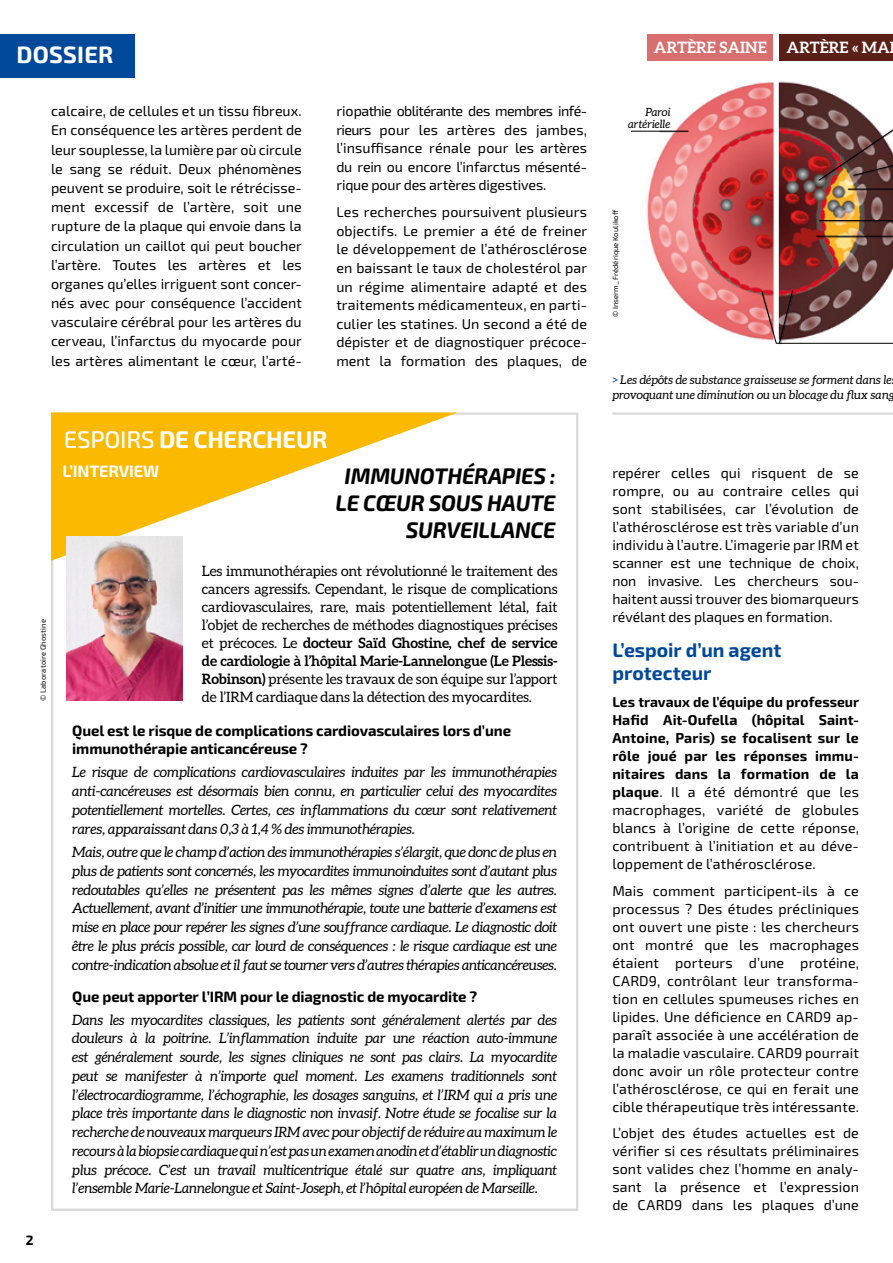
<style>
.page{position:relative;width:893px;height:1263px;background:#fff}
.page>*{position:absolute;margin:0;border:0;box-sizing:border-box;transform-origin:0 0}
.t1{font:700 24px "Exo 2.0";letter-spacing:-.01em;color:#fff}
.t2{font:700 23.7px "Exo 2.0";letter-spacing:.01em;color:#fff}
.t3{font:italic 700 22.5px/27px "Exo 2.0";letter-spacing:-.01em;color:#000;text-align:right}
.t4{font:700 19.5px/22.5px "Exo 2.0";color:#00489a}
.t5{font:700 16.5px "Exo 2.0";letter-spacing:-.01em;color:#fff}
.t6{font:700 15.75px "Aleo";color:#fff}
.t7{font:700 15px/18.8px "Exo 2.0";letter-spacing:-.01em;color:#000}
.t8{font:14.25px/18px "Exo 2.0";color:#000;text-align:justify}
.t9{font:italic 14.25px/18.8px "Aleo";letter-spacing:-.01em;color:#000;text-align:justify}
.t10{font:14.25px/18px "Aleo";letter-spacing:-.01em;color:#000;text-align:justify}
.t11{font:700 14.25px/18px "Exo 2.0";letter-spacing:.01em;color:#000;text-align:justify}
.t12{font:700 13.5px "Exo 2.0";color:#000}
.t13{font:italic 12px/15px "Aleo";color:#000}
.t14{font:italic 11.25px/12px "Aleo";color:#000;text-align:right}
.t15{font:7.5px "Exo 2.0";letter-spacing:.015em;color:#000}
.s1{font-weight:500}
.s2{font-weight:700}
.s3{color:#00489a}
.s4{font-weight:400}
</style>
<div class="page">
<div style="left:0;top:34px;width:135px;height:43px;background:#00489a"></div>
<svg style="left:51px;top:412px;width:407px;height:149px;fill:#fbba00"></svg>
<img style="left:67px;top:536px;width:116px;height:164px">
<img style="left:631px;top:81px;width:262px;height:262px">
<hr style="left:631px;top:131px;width:57px;height:1px;background:#000">
<hr style="left:816px;top:236px;width:77px;height:1px;background:#000">
<hr style="left:819px;top:220px;width:74px;height:1px;background:#000">
<hr style="left:848px;top:189px;width:45px;height:1px;background:#000">
<img style="left:817px;top:118px;width:76px;height:64px">
<div style="left:647px;top:34px;width:126px;height:26px;background:#d96e6e"></div>
<div style="left:779px;top:35px;width:114px;height:26px;background:#5a2017"></div>
<div style="left:773px;top:47px;width:6px;height:305px;background:#fff"></div>
<hr style="left:776px;top:343px;width:117px;height:1px;background:#000">
<svg style="left:760px;top:289px;width:34px;height:56px"></svg>
<hr style="left:612px;top:412px;width:281px;height:3px;background:#dadada">
<h2 class="t2" style="left:17px;top:41px;width:98px">DOSSIER</h2>
<p class="t8" style="left:51px;top:102px;width:252px;line-height:19.2px">calcaire, de cellules et un tissu fibreux.<br>En conséquence les artères perdent de leur souplesse, la lumière par où circule le sang se réduit. Deux phénomènes peuvent se produire, soit le rétrécisse&shy;ment excessif de l’artère, soit une rupture de la plaque qui envoie dans la circulation un caillot qui peut boucher l’artère. Toutes les artères et les organes qu’elles irriguent sont concer&shy;nés avec pour conséquence l’accident vasculaire cérébral pour les artères du cerveau, l’infarctus du myocarde pour les artères alimentant le cœur, l’arté-</p>
<p class="t8" style="left:336px;top:102px;width:252px;line-height:18.6px">riopathie oblitérante des membres infé&shy;rieurs pour les artères des jambes, l’insuffisance rénale pour les artères du rein ou encore l’infarctus mésenté&shy;rique pour des artères digestives.</p>
<p class="t8" style="left:336px;top:203px;width:252px;line-height:18.5px">Les recherches poursuivent plusieurs objectifs. Le premier a été de freiner le développement de l’athérosclérose en baissant le taux de cholestérol par un régime alimentaire adapté et des traitements médicamenteux, en parti&shy;culier les statines. Un second a été de dépister et de diagnostiquer précoce&shy;ment la formation des plaques, de</p>
<p class="t15" style="left:39px;top:701px;width:83px;rotate:-90deg">© Laboratoire Ghostine</p>
<p class="t12" style="left:26px;top:1232px;width:9px">2</p>
<h1 class="t1" style="left:64px;top:426px;width:265px"><span class="s1">ESPOIRS</span> DE CHERCHEUR</h1>
<p class="t5" style="left:63px;top:462px;width:98px">L’INTERVIEW</p>
<h3 class="t3" style="left:335px;top:463px;width:222px">IMMUNOTHÉRAPIES :<br>LE CŒUR SOUS HAUTE<br>SURVEILLANCE</h3>
<p class="t10" style="left:202px;top:562px;width:357px">Les immunothérapies ont révolutionné le traitement des cancers agressifs. Cependant, le risque de complications cardiovasculaires, rare, mais potentiellement létal, fait l’objet de recherches de méthodes diagnostiques précises et précoces. Le <span class="s2">docteur Saïd Ghostine, chef de service de cardiologie à l’hôpital Marie-Lannelongue (Le Plessis-Robinson)</span> présente les travaux de son équipe sur l’apport de l’IRM cardiaque dans la détection des myocardites.</p>
<p class="t7" style="left:72px;top:721px;width:440px">Quel est le risque de complications cardiovasculaires lors d’une immunothérapie anticancéreuse ?</p>
<p class="t9" style="left:72px;top:763px;width:486px">Le risque de complications cardiovasculaires induites par les immunothérapies anti-cancéreuses est désormais bien connu, en particulier celui des myocardites potentiellement mortelles. Certes, ces inflammations du cœur sont relativement rares, apparaissant dans 0,3 à 1,4 % des immunothérapies.</p>
<p class="t9" style="left:72px;top:842px;width:486px">Mais, outre que le champ d’action des immunothérapies s’élargit, que donc de plus en plus de patients sont concernés, les myocardites immunoinduites sont d’autant plus redoutables qu’elles ne présentent pas les mêmes signes d’alerte que les autres.<br>Actuellement, avant d’initier une immunothérapie, toute une batterie d’examens est mise en place pour repérer les signes d’une souffrance cardiaque. Le diagnostic doit être le plus précis possible, car lourd de conséquences : le risque cardiaque est une contre-indication absolue et il faut se tourner vers d’autres thérapies anticancéreuses.</p>
<p class="t7" style="left:72px;top:987px;width:406px">Que peut apporter l’IRM pour le diagnostic de myocardite ?</p>
<p class="t9" style="left:72px;top:1010px;width:486px">Dans les myocardites classiques, les patients sont généralement alertés par des douleurs à la poitrine. L’inflammation induite par une réaction auto-immune est généralement sourde, les signes cliniques ne sont pas clairs. La myocardite peut se manifester à n’importe quel moment. Les examens traditionnels sont l’électrocardiogramme, l’échographie, les dosages sanguins, et l’IRM qui a pris une place très importante dans le diagnostic non invasif. Notre étude se focalise sur la recherche de nouveaux marqueurs IRM avec pour objectif de réduire au maximum le recours à la biopsie cardiaque qui n’est pas un examen anodin et d’établir un diagnostic plus précoce. C’est un travail multicentrique étalé sur quatre ans, impliquant l’ensemble Marie-Lannelongue et Saint-Joseph, et l’hôpital européen de Marseille.</p>
<p class="t6" style="left:654px;top:38px;width:114px">ARTÈRE SAINE</p>
<p class="t6" style="left:787px;top:38px;width:105px">ARTÈRE « MA</p>
<p class="t14" style="left:628px;top:105px;width:44px">Paroi artérielle</p>
<p class="t15" style="left:611px;top:317px;width:109px;rotate:-90deg">© Inserm_Frédérique Koulikoff</p>
<p class="t13" style="left:612px;top:372px;width:284px"><span class="s3">&gt;</span> Les dépôts de substance graisseuse se forment dans le provoquant une diminution ou un blocage du flux sang</p>
<p class="t8" style="left:612px;top:464px;width:248px">repérer celles qui risquent de se rompre, ou au contraire celles qui sont stabilisées, car l’évolution de l’athérosclérose est très variable d’un individu à l’autre. L’imagerie par IRM et scanner est une technique de choix, non invasive. Les chercheurs sou&shy;haitent aussi trouver des biomarqueurs révélant des plaques en formation.</p>
<h3 class="t4" style="left:612px;top:639px;width:171px">L’espoir d’un agent protecteur</h3>
<p class="t11" style="left:612px;top:693px;width:248px">Les travaux de l’équipe du professeur Hafid Ait-Oufella (hôpital Saint-Antoine, Paris) se focalisent sur le rôle joué par les réponses immu&shy;nitaires dans la formation de la plaque<span class="s4">. Il a été démontré que les macrophages, variété de globules blancs à l’origine de cette réponse, contribuent à l’initiation et au déve&shy;loppement de l’athérosclérose.</span></p>
<p class="t8" style="left:612px;top:882px;width:248px">Mais comment participent-ils à ce processus ? Des études précliniques ont ouvert une piste : les chercheurs ont montré que les macrophages étaient porteurs d’une protéine, CARD9, contrôlant leur transforma&shy;tion en cellules spumeuses riches en lipides. Une déficience en CARD9 ap&shy;paraît associée à une accélération de la maladie vasculaire. CARD9 pourrait donc avoir un rôle protecteur contre l’athérosclérose, ce qui en ferait une cible thérapeutique très intéressante.</p>
<p class="t8" style="left:612px;top:1124px;width:248px">L’objet des études actuelles est de vérifier si ces résultats préliminaires sont valides chez l’homme en analy&shy;sant la présence et l’expression de CARD9 dans les plaques d’une</p>
</div>
